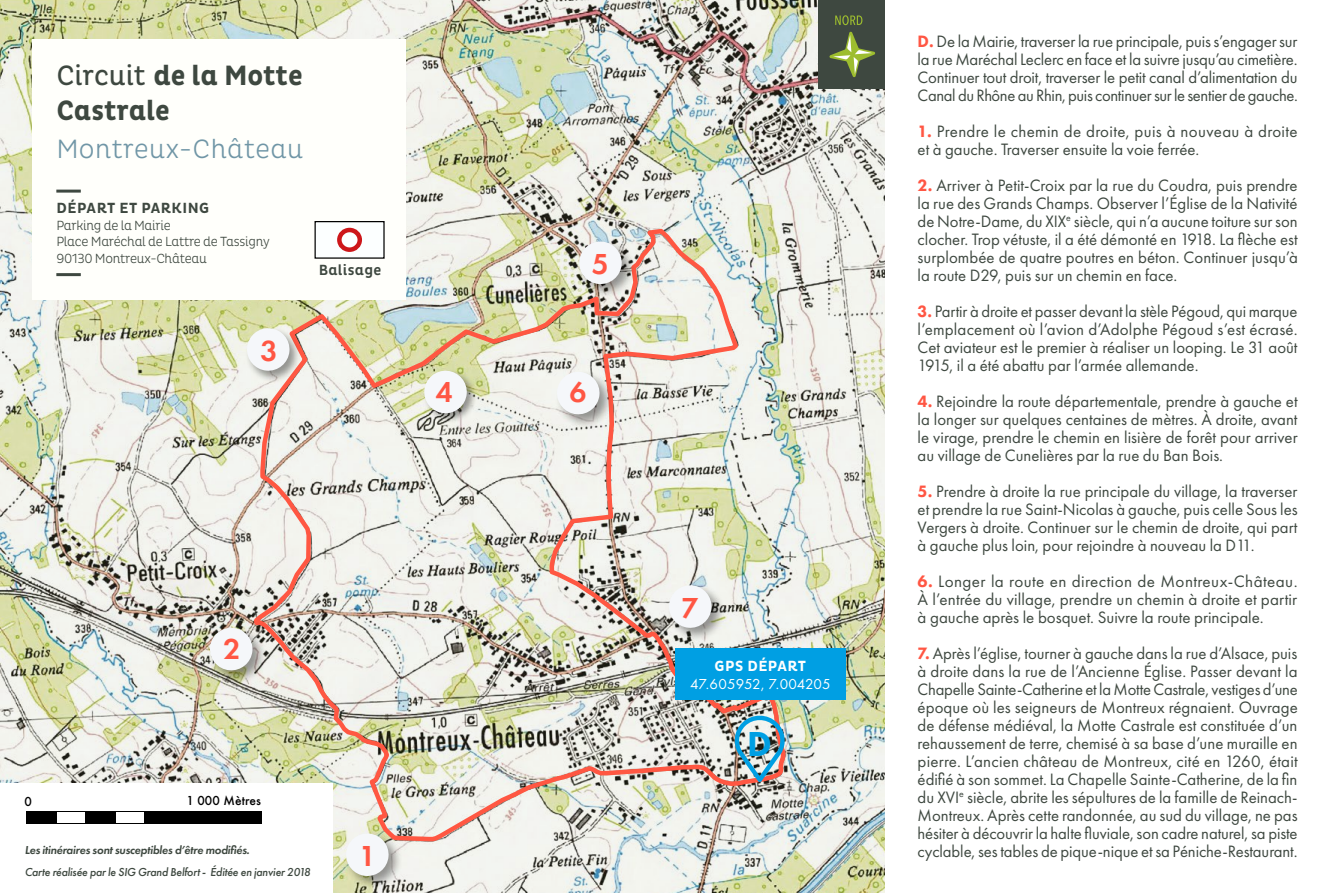
<style>
.page{position:relative;width:1327px;height:893px;background:#fff}
.page>*{position:absolute;margin:0;border:0;box-sizing:border-box;transform-origin:0 0}
.t1{font:800 36px "Futura PT";color:#009fe3}
.t2{font:600 30.15px "Futura PT";color:#ff5643}
.t3{font:600 30px "Futura PT";color:#ff5643}
.t4{font:700 28.5px/34.2px "Pluto Cond";color:#3e4840}
.t5{font:300 27px "Pluto Cond";letter-spacing:.02em;color:#7096a6}
.t6{font:17.1px/18px "Futura PT";color:#3e4840;text-align:justify}
.t7{font:15px "Futura PT";letter-spacing:-.005em;color:#fff}
.t8{font:700 15px "Pluto Cond";letter-spacing:.035em;color:#3e4840}
.t9{font:700 15px "Pluto Cond";letter-spacing:.035em;color:#fff}
.t10{font:500 15px "Pluto Cond";letter-spacing:.02em;color:#3e4840}
.t11{font:300 13.5px/16.5px "Pluto Cond";letter-spacing:-.02em;color:#3e4840}
.t12{font:italic 500 12px "Futura PT";letter-spacing:-.02em;color:#3e4840}
.t13{font:italic 600 12px "Futura PT";letter-spacing:-.02em;color:#3e4840}
.t14{font:500 12px "Futura";color:#000}
.s1{font-weight:400}
.s2{font-weight:800;color:#ff5643}
</style>
<div class="page">
<img style="left:0;top:0;width:884px;height:893px">
<img style="left:251px;top:226px;width:536px;height:617px">
<img style="left:732px;top:713px;width:55px;height:69px">
<div style="left:675px;top:648px;width:170px;height:51px;background:#009fe3"></div>
<div style="left:32px;top:39px;width:373px;height:260px;background:#fffffb"></div>
<hr style="left:56px;top:273px;width:25px;height:3px;background:#3e4840">
<hr style="left:56px;top:190px;width:25px;height:3px;background:#3e4840">
<div style="left:0;top:784px;width:333px;height:109px;background:#fff"></div>
<div style="left:26px;top:811px;width:235px;height:13px;background:#000"></div>
<div style="left:57px;top:812px;width:28px;height:11px;background:#fff"></div>
<div style="left:116px;top:812px;width:28px;height:11px;background:#fff"></div>
<div style="left:818px;top:0;width:66px;height:89px;background:#3e4840"></div>
<svg style="left:835px;top:15px;width:27px;height:10px"></svg>
<svg style="left:829px;top:31px;width:46px;height:46px"></svg>
<div style="left:344px;top:831px;width:59px;height:59px;background:#000;opacity:.4"></div>
<svg style="left:345px;top:832px;width:44px;height:45px"></svg>
<div style="left:245px;top:327px;width:57px;height:56px;background:#000;opacity:.4"></div>
<svg style="left:246px;top:327px;width:44px;height:45px"></svg>
<div style="left:208px;top:626px;width:59px;height:59px;background:#000;opacity:.4"></div>
<svg style="left:209px;top:627px;width:44px;height:44px"></svg>
<div style="left:667px;top:583px;width:59px;height:59px;background:#000;opacity:.4"></div>
<svg style="left:668px;top:584px;width:44px;height:45px"></svg>
<div style="left:423px;top:369px;width:55px;height:55px;background:#000;opacity:.4"></div>
<svg style="left:423px;top:370px;width:45px;height:44px"></svg>
<div style="left:577px;top:239px;width:59px;height:60px;background:#000;opacity:.4"></div>
<svg style="left:578px;top:241px;width:45px;height:44px"></svg>
<div style="left:555px;top:370px;width:59px;height:59px;background:#000;opacity:.4"></div>
<svg style="left:556px;top:371px;width:44px;height:44px"></svg>
<div style="left:315px;top:222px;width:69px;height:36px;background:#fcffff"></div>
<div style="left:314px;top:221px;width:71px;height:38px;border:1px solid #000"></div>
<div style="left:337px;top:228px;width:25px;height:24px;border:4px solid #cd171a;border-radius:50%"></div>
<h3 class="t4" style="left:56px;top:59px;width:248px"><span class="s1">Circuit</span> de la Motte<br>Castrale</h3>
<h3 class="t5" style="left:56px;top:134px;width:248px">Montreux-Château</h3>
<p class="t8" style="left:56px;top:200px;width:154px">DÉPART ET PARKING</p>
<p class="t11" style="left:56px;top:217px;width:215px">Parking de la Mairie<br>Place Maréchal de Lattre de Tassigny<br>90130 Montreux-Château</p>
<p class="t10" style="left:319px;top:261px;width:64px">Balisage</p>
<h2 class="t2" style="left:260px;top:332px;width:19px">3</h2>
<h3 class="t3" style="left:435px;top:373px;width:19px">4</h3>
<h3 class="t3" style="left:223px;top:630px;width:19px">2</h3>
<p class="t14" style="left:25px;top:793px;width:9px">0</p>
<p class="t14" style="left:186px;top:792px;width:76px">1 000 Mètres</p>
<p class="t13" style="left:25px;top:842px;width:226px">Les itinéraires sont susceptibles d’être modifiés.</p>
<h3 class="t3" style="left:359px;top:837px;width:19px">1</h3>
<p class="t12" style="left:25px;top:864px;width:287px">Carte réalisée par le SIG Grand Belfort - Éditée en janvier 2018</p>
<h3 class="t3" style="left:592px;top:245px;width:19px">5</h3>
<h3 class="t3" style="left:569px;top:373px;width:19px">6</h3>
<h3 class="t3" style="left:681px;top:589px;width:19px">7</h3>
<p class="t9" style="left:714px;top:657px;width:93px">GPS DÉPART</p>
<p class="t7" style="left:690px;top:675px;width:142px">47.605952, 7.004205</p>
<h1 class="t1" style="left:747px;top:722px;width:26px">D</h1>
<p class="t6" style="left:917px;top:32px;width:382px"><span class="s2">D.</span> De la Mairie, traverser la rue principale, puis s’engager sur la rue Maréchal Leclerc en face et la suivre jusqu’au cimetière.<br>Continuer tout droit, traverser le petit canal d’alimentation du Canal du Rhône au Rhin, puis continuer sur le sentier de gauche.</p>
<p class="t6" style="left:917px;top:122px;width:381px"><span class="s2">1.</span> Prendre le chemin de droite, puis à nouveau à droite et à gauche. Traverser ensuite la voie ferrée.</p>
<p class="t6" style="left:917px;top:176px;width:382px"><span class="s2">2.</span> Arriver à Petit-Croix par la rue du Coudra, puis prendre la rue des Grands Champs. Observer l’Église de la Nativité de Notre-Dame, du XIX<sup>e</sup> siècle, qui n’a aucune toiture sur son clocher. Trop vétuste, il a été démonté en 1918. La flèche est surplombée de quatre poutres en béton. Continuer jusqu’à la route D29, puis sur un chemin en face.</p>
<p class="t6" style="left:917px;top:302px;width:381px"><span class="s2">3.</span> Partir à droite et passer devant la stèle Pégoud, qui marque l’emplacement où l’avion d’Adolphe Pégoud s’est écrasé.<br>Cet aviateur est le premier à réaliser un looping. Le 31 août 1915, il a été abattu par l’armée allemande.</p>
<p class="t6" style="left:917px;top:392px;width:381px"><span class="s2">4.</span> Rejoindre la route départementale, prendre à gauche et la longer sur quelques centaines de mètres. À droite, avant le virage, prendre le chemin en lisière de forêt pour arriver au village de Cunelières par la rue du Ban Bois.</p>
<p class="t6" style="left:917px;top:482px;width:381px"><span class="s2">5.</span> Prendre à droite la rue principale du village, la traverser et prendre la rue Saint-Nicolas à gauche, puis celle Sous les Vergers à droite. Continuer sur le chemin de droite, qui part à gauche plus loin, pour rejoindre à nouveau la D11.</p>
<p class="t6" style="left:917px;top:572px;width:381px"><span class="s2">6.</span> Longer la route en direction de Montreux-Château.<br>À l’entrée du village, prendre un chemin à droite et partir à gauche après le bosquet. Suivre la route principale.</p>
<p class="t6" style="left:917px;top:644px;width:382px"><span class="s2">7.</span> Après l’église, tourner à gauche dans la rue d’Alsace, puis à droite dans la rue de l’Ancienne Église. Passer devant la Chapelle Sainte-Catherine et la Motte Castrale, vestiges d’une époque où les seigneurs de Montreux régnaient. Ouvrage de défense médiéval, la Motte Castrale est constituée d’un rehaussement de terre, chemisé à sa base d’une muraille en pierre. L’ancien château de Montreux, cité en 1260, était édifié à son sommet. La Chapelle Sainte-Catherine, de la fin du XVI<sup>e</sup> siècle, abrite les sépultures de la famille de Reinach-Montreux. Après cette randonnée, au sud du village, ne pas hésiter à découvrir la halte fluviale, son cadre naturel, sa piste cyclable, ses tables de pique-nique et sa Péniche-Restaurant.</p>
</div>
